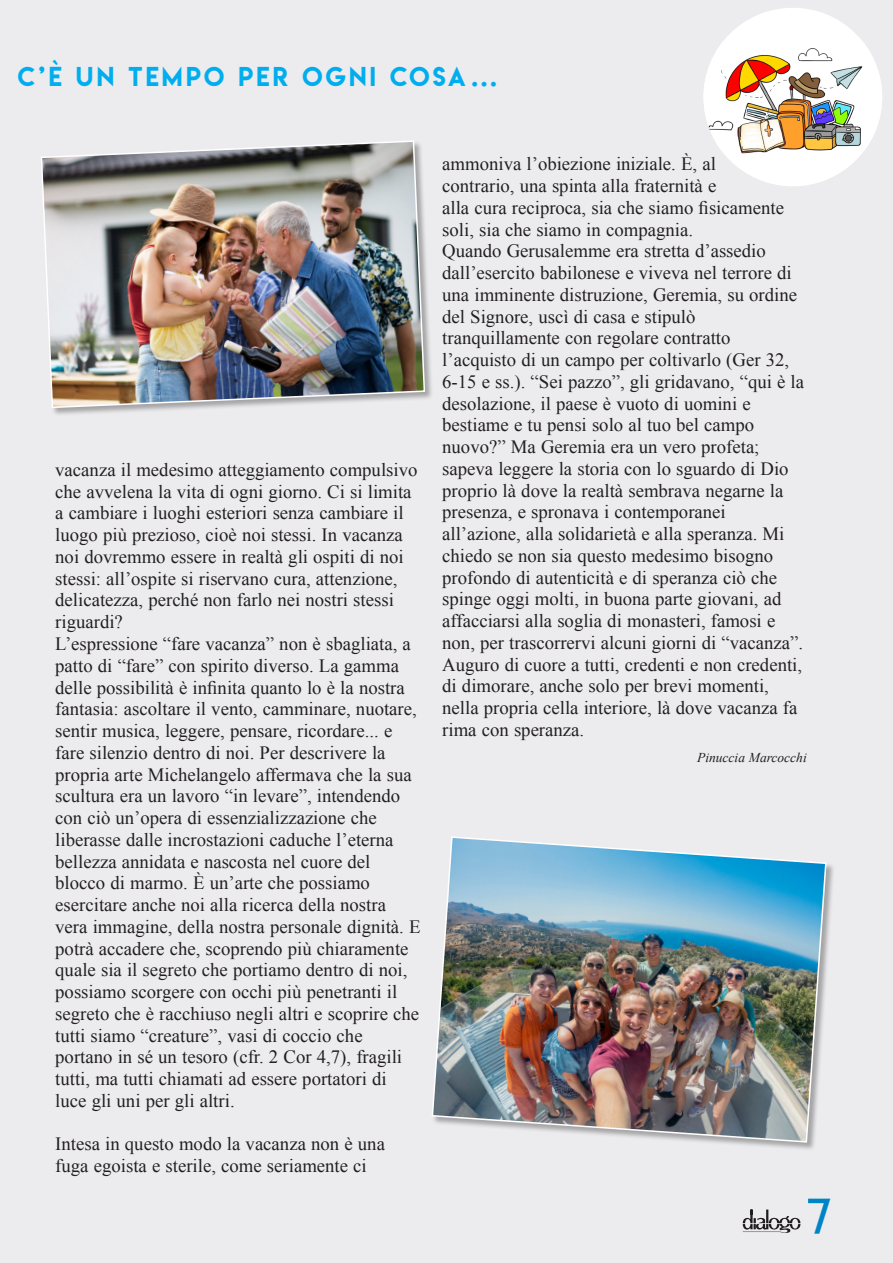
<style>
.page{position:relative;width:893px;height:1263px;background:#fff}
.page>*{position:absolute;margin:0;border:0;box-sizing:border-box;transform-origin:0 0}
.t1{font:48px "Lemon Milklight";color:#008fd5}
.t2{font:24.15px "Lemon Milk";letter-spacing:.135em;color:#00aeef}
.t3{font:18.75px/21.8px "Times New Roman";color:#231f20}
.t4{font:italic 13.5px "Times New Roman";color:#231f20}
</style>
<div class="page">
<div style="left:1px;top:0;width:892px;height:1263px;background:#ececee"></div>
<svg style="left:743px;top:1209px;width:57px;height:24px"></svg>
<div style="left:703px;top:8px;width:179px;height:178px;background:#fff;border-radius:50%"></div>
<img style="left:703px;top:41px;width:179px;height:112px">
<div style="left:41px;top:140px;width:393px;height:277px;background:#231f20;opacity:.35"></div>
<img style="left:41px;top:140px;width:385px;height:269px">
<div style="left:432px;top:836px;width:403px;height:315px;background:#231f20;opacity:.35"></div>
<img style="left:432px;top:836px;width:395px;height:307px">
<p class="t2" style="left:18px;top:59px;width:482px">C’È UN TEMPO PER OGNI COSA…</p>
<p class="t3" style="left:55px;top:458px;width:364px">vacanza il medesimo atteggiamento compulsivo che avvelena la vita di ogni giorno. Ci si limita a cambiare i luoghi esteriori senza cambiare il luogo più prezioso, cioè noi stessi. In vacanza noi dovremmo essere in realtà gli ospiti di noi stessi: all’ospite si riservano cura, attenzione, delicatezza, perché non farlo nei nostri stessi riguardi?</p>
<p class="t3" style="left:55px;top:632px;width:367px">L’espressione “fare vacanza” non è sbagliata, a patto di “fare” con spirito diverso. La gamma delle possibilità è infinita quanto lo è la nostra fantasia: ascoltare il vento, camminare, nuotare, sentir musica, leggere, pensare, ricordare... e fare silenzio dentro di noi. Per descrivere la propria arte Michelangelo affermava che la sua scultura era un lavoro “in levare”, intendendo con ciò un’opera di essenzializzazione che liberasse dalle incrostazioni caduche l’eterna bellezza annidata e nascosta nel cuore del blocco di marmo. È un’arte che possiamo esercitare anche noi alla ricerca della nostra vera immagine, della nostra personale dignità. E potrà accadere che, scoprendo più chiaramente quale sia il segreto che portiamo dentro di noi, possiamo scorgere con occhi più penetranti il segreto che è racchiuso negli altri e scoprire che tutti siamo “creature”, vasi di coccio che portano in sé un tesoro (cfr. 2 Cor 4,7), fragili tutti, ma tutti chiamati ad essere portatori di luce gli uni per gli altri.</p>
<p class="t3" style="left:55px;top:1133px;width:331px">Intesa in questo modo la vacanza non è una fuga egoista e sterile, come seriamente ci</p>
<p class="t3" style="left:442px;top:153px;width:343px">ammoniva l’obiezione iniziale. È, al contrario, una spinta alla fraternità e<br>alla cura reciproca, sia che siamo fisicamente soli, sia che siamo in compagnia.</p>
<p class="t3" style="left:442px;top:240px;width:363px">Quando Gerusalemme era stretta d’assedio dall’esercito babilonese e viveva nel terrore di una imminente distruzione, Geremia, su ordine del Signore, uscì di casa e stipulò tranquillamente con regolare contratto l’acquisto di un campo per coltivarlo (Ger 32, 6-15 e ss.). “Sei pazzo”, gli gridavano, “qui è la desolazione, il paese è vuoto di uomini e bestiame e tu pensi solo al tuo bel campo nuovo?” Ma Geremia era un vero profeta; sapeva leggere la storia con lo sguardo di Dio proprio là dove la realtà sembrava negarne la presenza, e spronava i contemporanei all’azione, alla solidarietà e alla speranza. Mi chiedo se non sia questo medesimo bisogno profondo di autenticità e di speranza ciò che spinge oggi molti, in buona parte giovani, ad affacciarsi alla soglia di monasteri, famosi e non, per trascorrervi alcuni giorni di “vacanza”.</p>
<p class="t3" style="left:442px;top:653px;width:361px">Auguro di cuore a tutti, credenti e non credenti, di dimorare, anche solo per brevi momenti, nella propria cella interiore, là dove vacanza fa rima con speranza.</p>
<p class="t4" style="left:697px;top:749px;width:111px">Pinuccia Marcocchi</p>
<h1 class="t1" style="left:808px;top:1186px;width:26px">7</h1>
</div>
